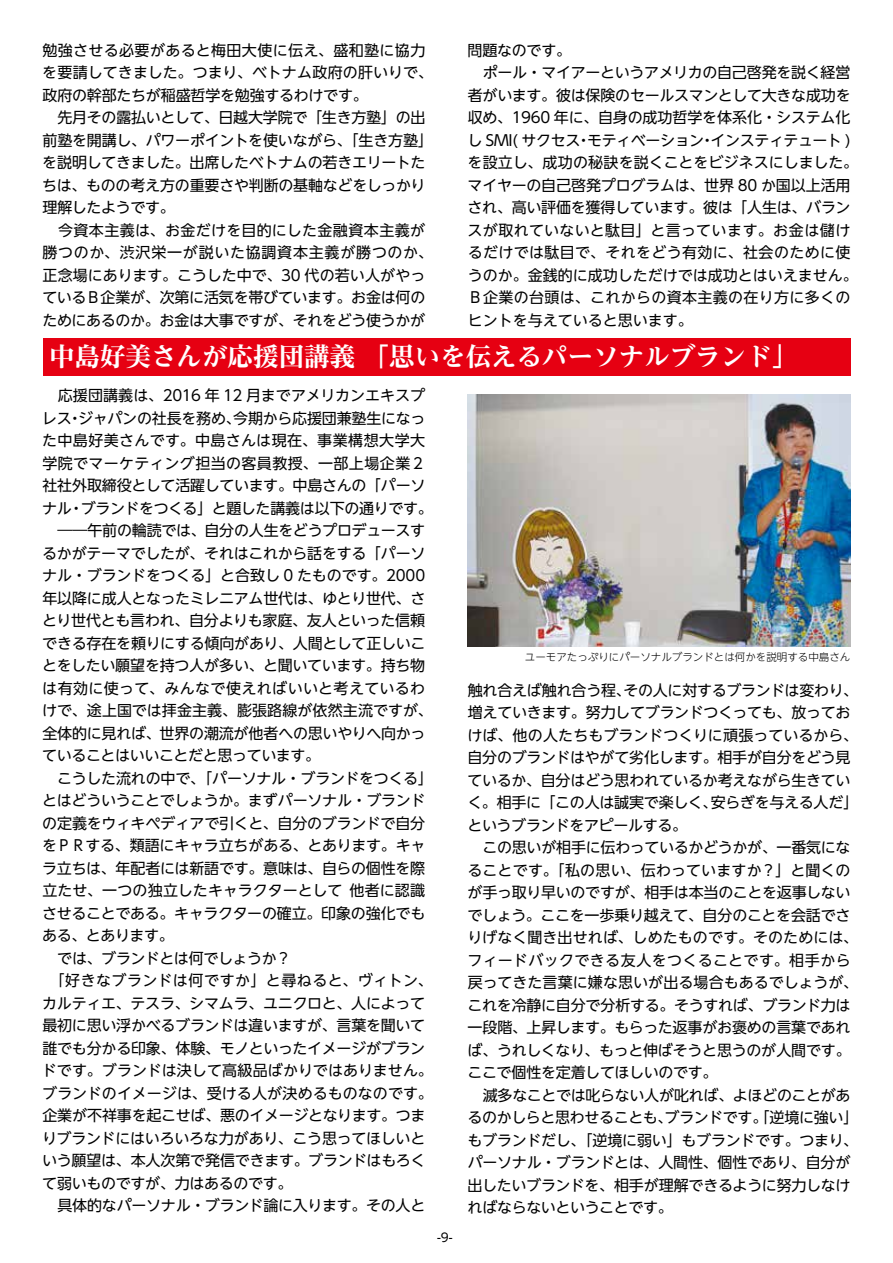
<style>
.page{position:relative;width:893px;height:1263px;background:#fff}
.page>*{position:absolute;margin:0;border:0;box-sizing:border-box;transform-origin:0 0}
.t1{font:700 expanded 25.5px "Reim Pr 6 N";color:#fff}
.t2{font:15px/22.5px "UD Shin Go NT Pr 6 N";letter-spacing:-.015em;color:#000}
.t3{font:12px "UD Shin Go NT Pr 6 N";color:#000}
.t4{font:300 10.5px "UD Shin Go NT Pr 6 N";color:#000}
</style>
<div class="page">
<div style="left:43px;top:338px;width:807px;height:38px;background:#e60012"></div>
<img style="left:468px;top:394px;width:382px;height:252px">
<p class="t2" style="left:42px;top:38px;width:392px">勉強させる必要があると梅田大使に伝え、盛和塾に協力を要請してきました。つまり、ベトナム政府の肝いりで、政府の幹部たちが稲盛哲学を勉強するわけです。<br>　先月その露払いとして、日越大学院で「生き方塾」の出前塾を開講し、パワーポイントを使いながら、「生き方塾」を説明してきました。出席したベトナムの若きエリートたちは、ものの考え方の重要さや判断の基軸などをしっかり理解したようです。<br>　今資本主義は、お金だけを目的にした金融資本主義が勝つのか、渋沢栄一が説いた協調資本主義が勝つのか、正念場にあります。こうした中で、30 代の若い人がやっているＢ企業が、次第に活気を帯びています。お金は何のためにあるのか。お金は大事ですが、それをどう使うかが</p>
<p class="t2" style="left:467px;top:38px;width:392px">問題なのです。<br>　ポール・マイアーというアメリカの自己啓発を説く経営者がいます。彼は保険のセールスマンとして大きな成功を収め、1960 年に、自身の成功哲学を体系化・システム化し SMI( サクセス・モティベーション・インスティテュート )を設立し、成功の秘訣を説くことをビジネスにしました。マイヤーの自己啓発プログラムは、世界 80 か国以上活用され、高い評価を獲得しています。彼は「人生は、バランスが取れていないと駄目」と言っています。お金は儲けるだけでは駄目で、それをどう有効に、社会のために使うのか。金銭的に成功しただけでは成功とはいえません。<br>Ｂ企業の台頭は、これからの資本主義の在り方に多くのヒントを与えていると思います。</p>
<h1 class="t1" style="left:49px;top:335px;width:749px">中島好美さんが応援団講義 「思いを伝えるパーソナルブランド」</h1>
<p class="t2" style="left:42px;top:384px;width:393px">　応援団講義は、2016 年 12 月までアメリカンエキスプレス・ジャパンの社長を務め、今期から応援団兼塾生になった中島好美さんです。中島さんは現在、事業構想大学大学院でマーケティング担当の客員教授、一部上場企業２社社外取締役として活躍しています。中島さんの「パーソナル・ブランドをつくる」と題した講義は以下の通りです。　――午前の輪読では、自分の人生をどうプロデュースするかがテーマでしたが、それはこれから話をする「パーソナル・ブランドをつくる」と合致し 0 たものです。2000年以降に成人となったミレニアム世代は、ゆとり世代、さとり世代とも言われ、自分よりも家庭、友人といった信頼できる存在を頼りにする傾向があり、人間として正しいことをしたい願望を持つ人が多い、と聞いています。持ち物は有効に使って、みんなで使えればいいと考えているわけで、途上国では拝金主義、膨張路線が依然主流ですが、全体的に見れば、世界の潮流が他者への思いやりへ向かっていることはいいことだと思っています。<br>　こうした流れの中で、「パーソナル・ブランドをつくる」とはどういうことでしょうか。まずパーソナル・ブランドの定義をウィキペディアで引くと、自分のブランドで自分をＰＲする、類語にキャラ立ちがある、とあります。キャラ立ちは、年配者には新語です。意味は、自らの個性を際立たせ、一つの独立したキャラクターとして 他者に認識させることである。キャラクターの確立。印象の強化でもある、とあります。<br>　では、ブランドとは何でしょうか？<br>　「好きなブランドは何ですか」と尋ねると、ヴィトン、カルティエ、テスラ、シマムラ、ユニクロと、人によって最初に思い浮かべるブランドは違いますが、言葉を聞いて誰でも分かる印象、体験、モノといったイメージがブランドです。ブランドは決して高級品ばかりではありません。ブランドのイメージは、受ける人が決めるものなのです。企業が不祥事を起こせば、悪のイメージとなります。つまりブランドにはいろいろな力があり、こう思ってほしいという願望は、本人次第で発信できます。ブランドはもろくて弱いものですが、力はあるのです。<br>　具体的なパーソナル・ブランド論に入ります。その人と</p>
<p class="t4" style="left:525px;top:649px;width:327px">ユーモアたっぷりにパーソナルブランドとは何かを説明する中島さん</p>
<p class="t2" style="left:467px;top:678px;width:430px">触れ合えば触れ合う程、その人に対するブランドは変わり、<br>増えていきます。努力してブランドつくっても、放ってお<br>けば、他の人たちもブランドつくりに頑張っているから、<br>自分のブランドはやがて劣化します。相手が自分をどう見<br>ているか、自分はどう思われているか考えながら生きてい<br>く。相手に「この人は誠実で楽しく、安らぎを与える人だ」<br>というブランドをアピールする。<br>　この思いが相手に伝わっているかどうかが、一番気にな<br>ることです。「私の思い、伝わっていますか？」と聞くの<br>が手っ取り早いのですが、相手は本当のことを返事しない<br>でしょう。ここを一歩乗り越えて、自分のことを会話でさ<br>りげなく聞き出せれば、しめたものです。そのためには、<br>フィードバックできる友人をつくることです。相手から<br>戻ってきた言葉に嫌な思いが出る場合もあるでしょうが、<br>これを冷静に自分で分析する。そうすれば、ブランド力は<br>一段階、上昇します。もらった返事がお褒めの言葉であれ<br>ば、うれしくなり、もっと伸ばそうと思うのが人間です。　　　ここで個性を定着してほしいのです。<br>　滅多なことでは叱らない人が叱れば、よほどのことがあ<br>るのかしらと思わせることも、ブランドです。「逆境に強い」<br>もブランドだし、「逆境に弱い」もブランドです。つまり、<br>パーソナル・ブランドとは、人間性、個性であり、自分が<br>出したいブランドを、相手が理解できるように努力しなけ<br>ればならないということです。</p>
<p class="t3" style="left:437px;top:1227px;width:17px">-9-</p>
</div>
